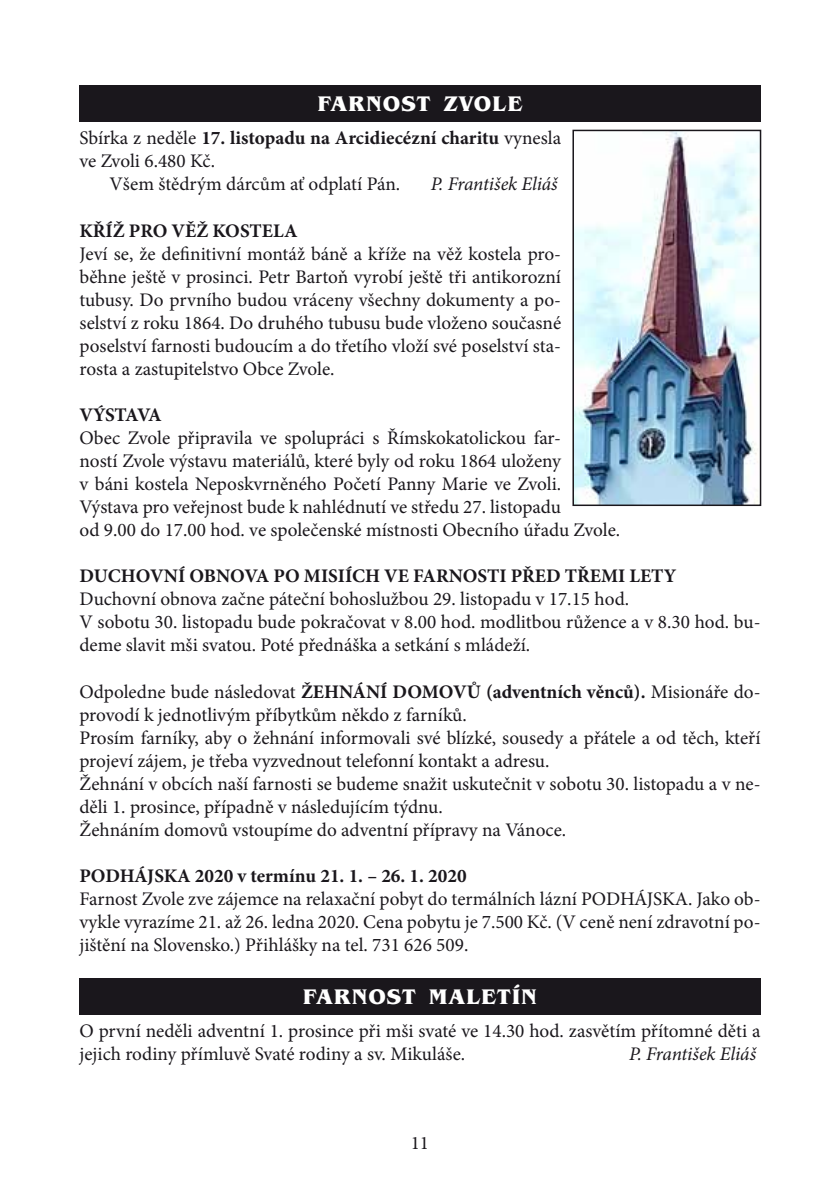
<style>
.page{position:relative;width:840px;height:1191px;background:#fff}
.page>*{position:absolute;margin:0;border:0;box-sizing:border-box;transform-origin:0 0}
.t1{font:700 21.8px "Benguiat Itc TOT";letter-spacing:.045em;color:#fff}
.t2{font:19.2px/23px "Minion Pro";color:#1a171c}
.t3{font:700 19.2px "Minion Pro";color:#1a171c}
.t4{font:italic 19.2px "Minion Pro";letter-spacing:-.01em;color:#1a171c}
.t5{font:700 19.2px "Minion Pro";letter-spacing:-.06em;color:#1a171c}
.t6{font:19px "Minion Pro";color:#1a171c}
.s1{font-weight:400}
.s2{font-weight:700}
</style>
<div class="page">
<div style="left:79px;top:85px;width:681px;height:36px;background:#1a171c"></div>
<div style="left:79px;top:978px;width:681px;height:36px;background:#1a171c"></div>
<img style="left:575px;top:133px;width:182px;height:370px">
<div style="left:572px;top:130px;width:188px;height:376px;border:2px solid #1a171c"></div>
<p class="t1" style="left:317px;top:91px;width:206px">FARNOST ZVOLE</p>
<p class="t3" style="left:79px;top:125px;width:483px"><span class="s1">Sbírka z neděle</span> 17. listopadu na Arcidiecézní charitu <span class="s1">vynesla</span></p>
<p class="t2" style="left:79px;top:150px;width:137px">ve Zvoli 6.480 Kč.</p>
<p class="t2" style="left:109px;top:173px;width:292px">Všem štědrým dárcům ať odplatí Pán.</p>
<p class="t4" style="left:430px;top:171px;width:128px">P. František Eliáš</p>
<p class="t3" style="left:79px;top:217px;width:219px">KŘÍŽ PRO VĚŽ KOSTELA</p>
<p class="t2" style="left:79px;top:242px;width:483px;text-align:justify">Jeví se, že definitivní montáž báně a kříže na věž kostela pro&shy;běhne ještě v prosinci. Petr Bartoň vyrobí ještě tři antikorozní tubusy. Do prvního budou vráceny všechny dokumenty a po&shy;selství z roku 1864. Do druhého tubusu bude vloženo současné poselství farnosti budoucím a do třetího vloží své poselství sta&shy;rosta a zastupitelstvo Obce Zvole.</p>
<p class="t5" style="left:79px;top:401px;width:84px">VÝSTAVA</p>
<p class="t2" style="left:79px;top:426px;width:542px">Obec Zvole připravila ve spolupráci s Římskokatolickou far-<br>ností Zvole výstavu materiálů, které byly od roku 1864 uloženy<br>v báni kostela Neposkvrněného Početí Panny Marie ve Zvoli.<br>Výstava pro veřejnost bude k nahlédnutí ve středu 27. listopadu<br>od 9.00 do 17.00 hod. ve společenské místnosti Obecního úřadu Zvole.</p>
<p class="t3" style="left:79px;top:562px;width:598px">DUCHOVNÍ OBNOVA PO MISIÍCH VE FARNOSTI PŘED TŘEMI LETY</p>
<p class="t2" style="left:79px;top:588px;width:682px">Duchovní obnova začne páteční bohoslužbou 29. listopadu v 17.15 hod.<br>V sobotu 30. listopadu bude pokračovat v 8.00 hod. modlitbou růžence a v 8.30 hod. bu&shy;deme slavit mši svatou. Poté přednáška a setkání s mládeží.</p>
<p class="t2" style="left:79px;top:680px;width:682px">Odpoledne bude následovat <span class="s2">ŽEHNÁNÍ DOMOVŮ (adventních věnců).</span> Misionáře do&shy;provodí k jednotlivým příbytkům někdo z farníků.<br>Prosím farníky, aby o žehnání informovali své blízké, sousedy a přátele a od těch, kteří projeví zájem, je třeba vyzvednout telefonní kontakt a adresu.<br>Žehnání v obcích naší farnosti se budeme snažit uskutečnit v sobotu 30. listopadu a v ne&shy;děli 1. prosince, případně v následujícím týdnu.<br>Žehnáním domovů vstoupíme do adventní přípravy na Vánoce.</p>
<p class="t3" style="left:79px;top:862px;width:388px">PODHÁJSKA 2020 v termínu 21. 1. – 26. 1. 2020</p>
<p class="t2" style="left:79px;top:887px;width:682px;text-align:justify">Farnost Zvole zve zájemce na relaxační pobyt do termálních lázní PODHÁJSKA. Jako ob&shy;vykle vyrazíme 21. až 26. ledna 2020. Cena pobytu je 7.500 Kč. (V ceně není zdravotní po&shy;jištění na Slovensko.) Přihlášky na tel. 731 626 509.</p>
<p class="t1" style="left:303px;top:984px;width:235px">FARNOST MALETÍN</p>
<p class="t2" style="left:79px;top:1019px;width:682px">O první neděli adventní 1. prosince při mši svaté ve 14.30 hod. zasvětím přítomné děti a jejich rodiny přímluvě Svaté rodiny a sv. Mikuláše.</p>
<p class="t4" style="left:629px;top:1041px;width:128px">P. František Eliáš</p>
<p class="t6" style="left:410px;top:1130px;width:20px">11</p>
</div>
